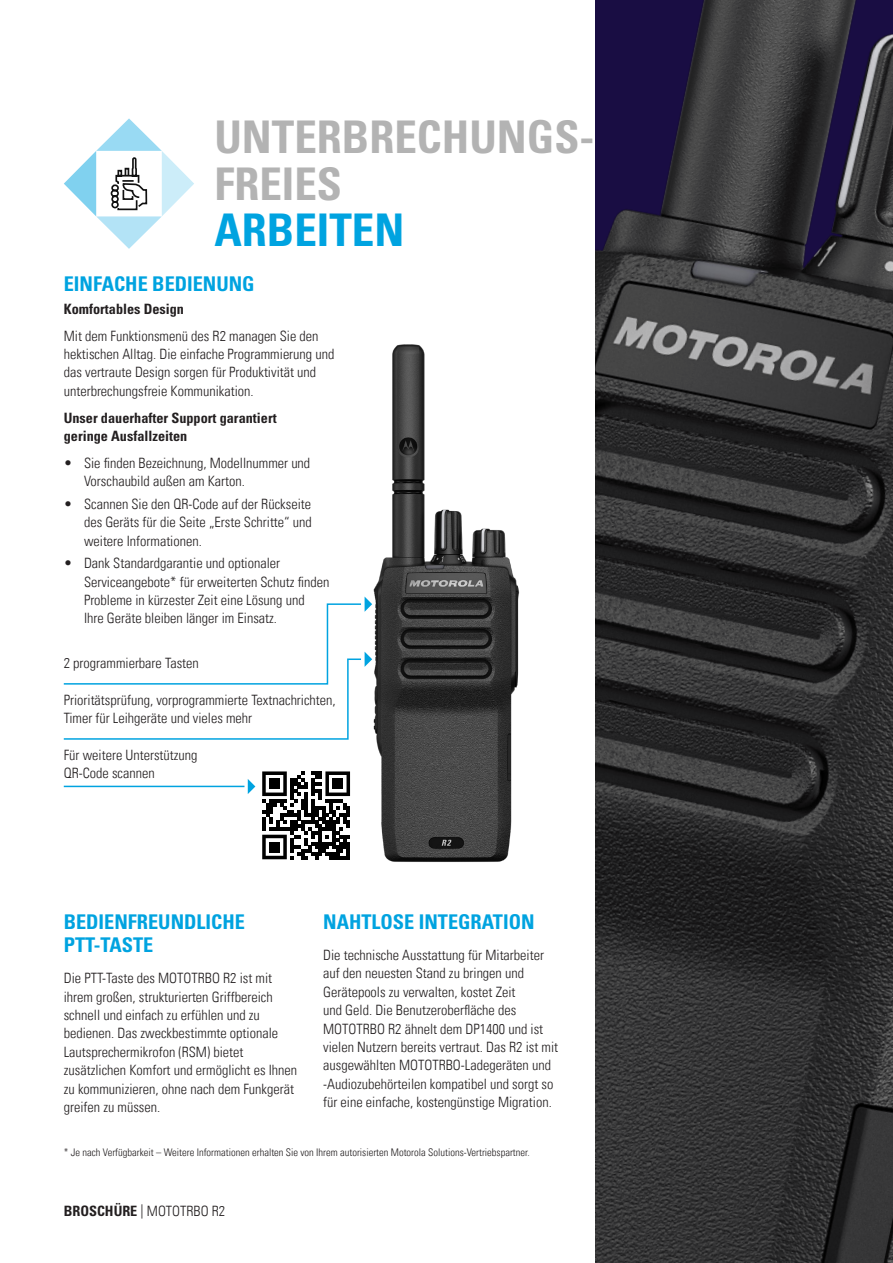
<style>
.page{position:relative;width:893px;height:1263px;background:#fff}
.page>*{position:absolute;margin:0;border:0;box-sizing:border-box;transform-origin:0 0}
.H1_-_CONTENT_HEADER{font:700 condensed 45px/46.5px "Univers LT Pro";color:#b3b3b3}
.H2_-_CONTENT_HEADER{font:700 condensed 20.25px/23.2px "Univers LT Pro";color:#00a3e0}
.COPY{font:300 condensed 14.25px/18.3px "Univers LT";color:#231f20}
.COPY-2{font:700 condensed 14.25px/18.3px "Univers LT Pro";color:#231f20}
.FOOTER_COPY{font:300 condensed 10.5px "Univers LT";color:#231f20}
.s1{color:#00a3e0}
.s2{font-family:"Univers LT Pro";font-weight:700}
</style>
<div class="page">
<img style="left:596px;top:0;width:297px;height:1263px">
<img style="left:373px;top:344px;width:147px;height:518px">
<svg style="left:64px;top:118px;width:130px;height:131px"></svg>
<svg style="left:262px;top:771px;width:88px;height:88px"></svg>
<div style="left:269px;top:778px;width:11px;height:11px;background:#000"></div>
<div style="left:332px;top:778px;width:11px;height:11px;background:#000"></div>
<div style="left:269px;top:842px;width:11px;height:10px;background:#000"></div>
<svg style="left:63px;top:596px;width:309px;height:144px"></svg>
<hr style="left:64px;top:786px;width:180px;height:1px;background:#00a3e0">
<svg style="left:248px;top:779px;width:7px;height:15px"></svg>
<p class="H1_-_CONTENT_HEADER" style="left:214px;top:113px;width:382px">UNTERBRECHUNGS-<br>FREIES<br><span class="s1">ARBEITEN</span></p>
<p class="H2_-_CONTENT_HEADER" style="left:64px;top:272px;width:192px">EINFACHE BEDIENUNG</p>
<p class="COPY-2" style="left:64px;top:299px;width:122px">Komfortables Design</p>
<p class="COPY" style="left:64px;top:326px;width:272px">Mit dem Funktionsmenü des R2 managen Sie den hektischen Alltag. Die einfache Programmierung und das vertraute Design sorgen für Produktivität und unterbrechungsfreie Kommunikation.</p>
<p class="COPY-2" style="left:64px;top:408px;width:214px">Unser dauerhafter Support garantiert geringe Ausfallzeiten</p>
<p class="COPY" style="left:84px;top:454px;width:228px;text-indent:-20px">• Sie finden Bezeichnung, Modellnummer und<br>Vorschaubild außen am Karton.</p>
<p class="COPY" style="left:84px;top:495px;width:229px;text-align:justify;text-indent:-20px">• Scannen Sie den QR-Code auf der Rückseite des Geräts für die Seite „Erste Schritte“ und weitere Informationen.</p>
<p class="COPY" style="left:84px;top:554px;width:247px;text-indent:-20px">• Dank Standardgarantie und optionaler Serviceangebote* für erweiterten Schutz finden Probleme in kürzester Zeit eine Lösung und<br>Ihre Geräte bleiben länger im Einsatz.</p>
<p class="COPY" style="left:64px;top:654px;width:137px">2 programmierbare Tasten</p>
<p class="COPY" style="left:64px;top:691px;width:273px">Prioritätsprüfung, vorprogrammierte Textnachrichten,<br>Timer für Leihgeräte und vieles mehr</p>
<p class="COPY" style="left:64px;top:745px;width:135px">Für weitere Unterstützung<br>QR-Code scannen</p>
<p class="H2_-_CONTENT_HEADER" style="left:64px;top:910px;width:183px">BEDIENFREUNDLICHE<br>PTT-TASTE</p>
<p class="COPY" style="left:64px;top:969px;width:235px">Die PTT-Taste des MOTOTRBO R2 ist mit ihrem großen, strukturierten Griffbereich schnell und einfach zu erfühlen und zu bedienen. Das zweckbestimmte optionale Lautsprechermikrofon (RSM) bietet zusätzlichen Komfort und ermöglicht es Ihnen zu kommunizieren, ohne nach dem Funkgerät greifen zu müssen.</p>
<p class="H2_-_CONTENT_HEADER" style="left:323px;top:910px;width:213px">NAHTLOSE INTEGRATION</p>
<p class="COPY" style="left:323px;top:946px;width:237px">Die technische Ausstattung für Mitarbeiter auf den neuesten Stand zu bringen und Gerätepools zu verwalten, kostet Zeit<br>und Geld. Die Benutzeroberfläche des MOTOTRBO R2 ähnelt dem DP1400 und ist vielen Nutzern bereits vertraut. Das R2 ist mit ausgewählten MOTOTRBO-Ladegeräten und -Audiozubehörteilen kompatibel und sorgt so für eine einfache, kostengünstige Migration.</p>
<p class="FOOTER_COPY" style="left:64px;top:1146px;width:467px">* Je nach Verfügbarkeit – Weitere Informationen erhalten Sie von Ihrem autorisierten Motorola Solutions-Vertriebspartner.</p>
<p class="COPY" style="left:64px;top:1202px;width:163px"><span class="s2">BROSCHÜRE</span> | MOTOTRBO R2</p>
</div>
